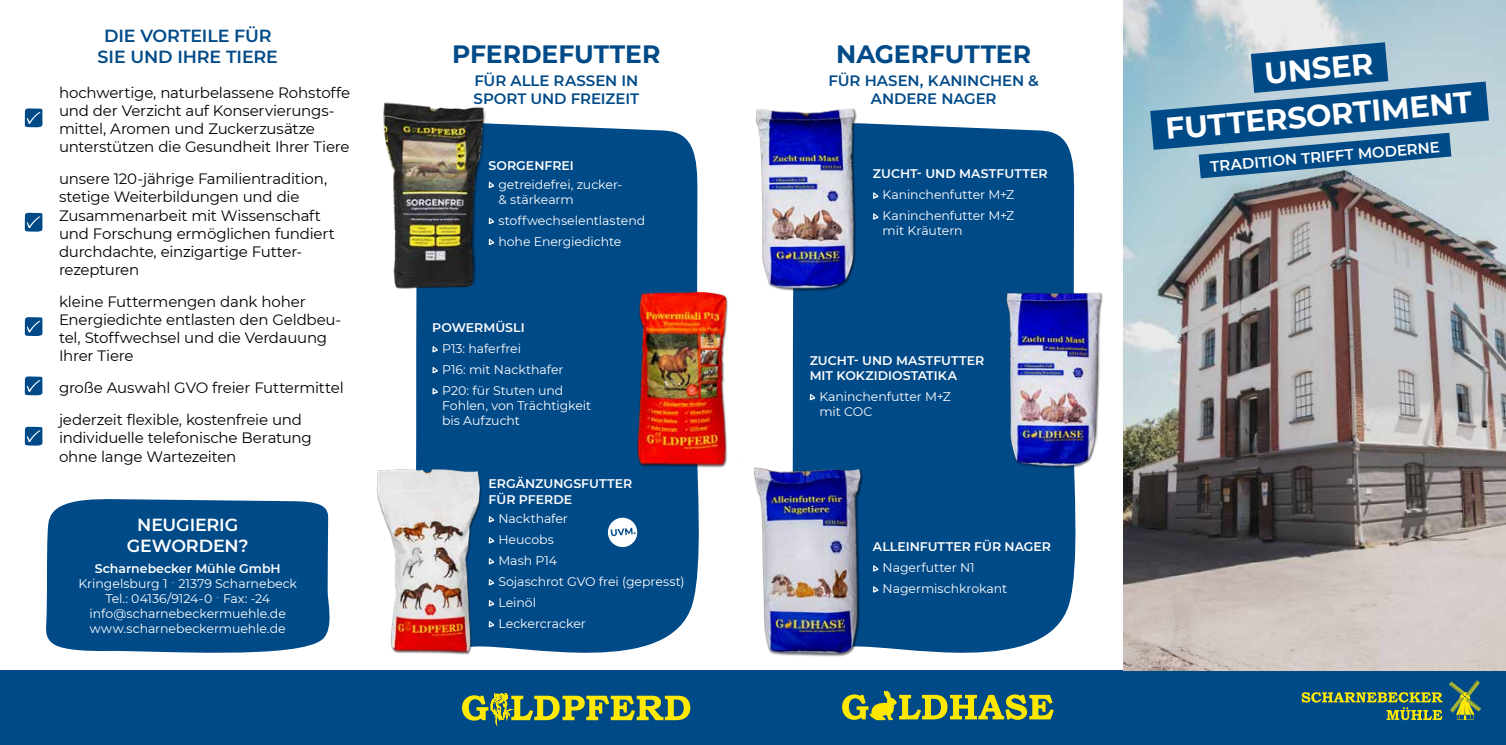
<style>
.page{position:relative;width:1506px;height:745px;background:#fff}
.page>*{position:absolute;margin:0;border:0;box-sizing:border-box;transform-origin:0 0}
.t1{font:700 30px/46.9px "Montserrat";color:#fff;text-align:center}
.t2{font:700 25px "Montserrat";letter-spacing:-.005em;color:#004a88}
.t3{font:600 17.5px/21px "Montserrat";letter-spacing:-.01em;color:#004a88;text-align:center}
.t4{font:600 17.5px/21px "Montserrat";letter-spacing:-.01em;color:#fff;text-align:center}
.t5{font:15px/18px "Montserrat";letter-spacing:-.015em;color:#000}
.t6{font:600 15px/18px "Montserrat";letter-spacing:-.005em;color:#004a88}
.t7{font:600 15px "Montserrat";color:#fff}
.t8{font:12.5px/15px "Montserrat";letter-spacing:-.005em;color:#fff}
.t9{font:600 12.5px/15px "Montserrat";color:#fff}
.s1{font-weight:600}
.s2{font-weight:300}
</style>
<div class="page">
<div style="left:0;top:670px;width:1506px;height:74px;background:#004a88"></div>
<img style="left:1123px;top:0;width:383px;height:670px">
<svg style="left:1150px;top:42px;width:339px;height:136px;background:#5588ad"></svg>
<svg style="left:1449px;top:680px;width:32px;height:39px"></svg>
<svg style="left:1301px;top:692px;width:142px;height:27px"></svg>
<svg style="left:842px;top:690px;width:212px;height:29px"></svg>
<svg style="left:25px;top:108px;width:18px;height:20px"></svg>
<svg style="left:25px;top:213px;width:18px;height:19px"></svg>
<svg style="left:25px;top:317px;width:18px;height:19px"></svg>
<svg style="left:25px;top:376px;width:18px;height:20px"></svg>
<svg style="left:25px;top:426px;width:18px;height:20px"></svg>
<div style="left:46px;top:499px;width:284px;height:154px;background:#004a88"></div>
<div style="left:416px;top:123px;width:283px;height:530px;background:#004a88"></div>
<div style="left:792px;top:123px;width:284px;height:530px;background:#004a88"></div>
<img style="left:383px;top:102px;width:110px;height:190px">
<img style="left:755px;top:108px;width:112px;height:184px">
<img style="left:997px;top:284px;width:106px;height:186px">
<img style="left:753px;top:461px;width:116px;height:196px">
<svg style="left:810px;top:393px;width:5px;height:7px"></svg>
<svg style="left:873px;top:564px;width:5px;height:7px"></svg>
<svg style="left:873px;top:585px;width:5px;height:7px"></svg>
<svg style="left:873px;top:192px;width:5px;height:7px"></svg>
<svg style="left:873px;top:213px;width:5px;height:6px"></svg>
<svg style="left:489px;top:181px;width:5px;height:7px"></svg>
<svg style="left:489px;top:217px;width:5px;height:7px"></svg>
<svg style="left:489px;top:238px;width:5px;height:7px"></svg>
<svg style="left:432px;top:346px;width:6px;height:6px"></svg>
<svg style="left:432px;top:366px;width:6px;height:7px"></svg>
<svg style="left:432px;top:387px;width:6px;height:7px"></svg>
<img style="left:627px;top:284px;width:101px;height:191px">
<img style="left:376px;top:465px;width:122px;height:190px">
<svg style="left:489px;top:515px;width:5px;height:7px"></svg>
<svg style="left:489px;top:578px;width:5px;height:7px"></svg>
<svg style="left:489px;top:536px;width:5px;height:7px"></svg>
<svg style="left:489px;top:599px;width:5px;height:7px"></svg>
<svg style="left:489px;top:557px;width:5px;height:7px"></svg>
<svg style="left:489px;top:620px;width:5px;height:7px"></svg>
<div style="left:608px;top:517px;width:29px;height:29px;background:#fff;border-radius:50%"></div>
<svg style="left:611px;top:527px;width:25px;height:8px"></svg>
<svg style="left:462px;top:692px;width:228px;height:32px"></svg>
<p class="t3" style="left:98px;top:24px;width:182px">DIE VORTEILE FÜR<br>SIE UND IHRE TIERE</p>
<p class="t5" style="left:59px;top:83px;width:293px">hochwertige, naturbelassene Rohstoffe und der Verzicht auf Konservierungs&shy;mittel, Aromen und Zuckerzusätze unterstützen die Gesundheit Ihrer Tiere</p>
<p class="t5" style="left:59px;top:169px;width:277px">unsere 120-jährige Familientradition, stetige Weiterbildungen und die<br>Zusammenarbeit mit Wissenschaft und Forschung ermöglichen fundiert durchdachte, einzigartige Futter&shy;rezepturen</p>
<p class="t5" style="left:59px;top:292px;width:284px">kleine Futtermengen dank hoher<br>Energiedichte entlasten den Geldbeu&shy;tel, Stoffwechsel und die Verdauung<br>Ihrer Tiere</p>
<p class="t5" style="left:59px;top:371px;width:286px;line-height:32.2px">große Auswahl GVO freier Futtermittel jederzeit flexible, kostenfreie und</p>
<p class="t5" style="left:59px;top:428px;width:254px">individuelle telefonische Beratung ohne lange Wartezeiten</p>
<p class="t4" style="left:127px;top:513px;width:123px">NEUGIERIG<br>GEWORDEN?</p>
<p class="t8" style="left:78px;top:560px;width:220px;text-align:center"><span class="s1">Scharnebecker Mühle GmbH<br></span>Kringelsburg 1 <span class="s2">·</span> 21379 Scharnebeck<br>Tel.: 04136/9124-0 <span class="s2">·</span> Fax: -24 info@scharnebeckermuehle.de www.scharnebeckermuehle.de</p>
<h2 class="t2" style="left:452px;top:36px;width:210px">PFERDEFUTTER</h2>
<h2 class="t2" style="left:836px;top:36px;width:196px">NAGERFUTTER</h2>
<p class="t6" style="left:474px;top:71px;width:167px">FÜR ALLE RASSEN IN<br>SPORT UND FREIZEIT</p>
<p class="t6" style="left:828px;top:71px;width:212px;text-align:center">FÜR HASEN, KANINCHEN &amp;<br>ANDERE NAGER</p>
<p class="t9" style="left:489px;top:157px;width:87px">SORGENFREI</p>
<p class="t8" style="left:498px;top:176px;width:125px">getreidefrei, zucker-&amp; stärkearm</p>
<p class="t8" style="left:498px;top:209px;width:148px;line-height:21px">stoffwechselentlastend hohe Energiedichte</p>
<p class="t9" style="left:432px;top:319px;width:94px">POWERMÜSLI</p>
<p class="t8" style="left:442px;top:337px;width:123px;line-height:21px">P13: haferfrei<br>P16: mit Nackthafer<br>P20: für Stuten und</p>
<p class="t8" style="left:442px;top:397px;width:151px">Fohlen, von Trächtigkeit bis Aufzucht</p>
<p class="t9" style="left:489px;top:475px;width:145px">ERGÄNZUNGSFUTTER<br>FÜR PFERDE</p>
<p class="t8" style="left:498px;top:510px;width:71px">Nackthafer</p>
<p class="t8" style="left:498px;top:531px;width:57px">Heucobs</p>
<p class="t8" style="left:498px;top:552px;width:60px">Mash P14</p>
<p class="t8" style="left:498px;top:573px;width:188px">Sojaschrot GVO frei (gepresst)</p>
<p class="t8" style="left:498px;top:594px;width:39px">Leinöl</p>
<p class="t8" style="left:498px;top:615px;width:89px">Leckercracker</p>
<p class="t9" style="left:873px;top:166px;width:176px">ZUCHT- UND MASTFUTTER</p>
<p class="t8" style="left:883px;top:184px;width:133px;line-height:21px">Kaninchenfutter M+Z<br>Kaninchenfutter M+Z</p>
<p class="t8" style="left:883px;top:223px;width:82px">mit Kräutern</p>
<p class="t9" style="left:810px;top:352px;width:176px">ZUCHT- UND MASTFUTTER<br>MIT KOKZIDIOSTATIKA</p>
<p class="t8" style="left:819px;top:388px;width:133px">Kaninchenfutter M+Z mit COC</p>
<p class="t9" style="left:873px;top:538px;width:180px">ALLEINFUTTER FÜR NAGER</p>
<p class="t8" style="left:883px;top:556px;width:126px;line-height:21px">Nagerfutter N1<br>Nagermischkrokant</p>
<h1 class="t1" style="left:1159px;top:57px;width:309px;rotate:-5deg">UNSER<br>FUTTERSORTIMENT</h1>
<p class="t7" style="left:1210px;top:156px;width:232px;rotate:-5deg">TRADITION TRIFFT MODERNE</p>
</div>
